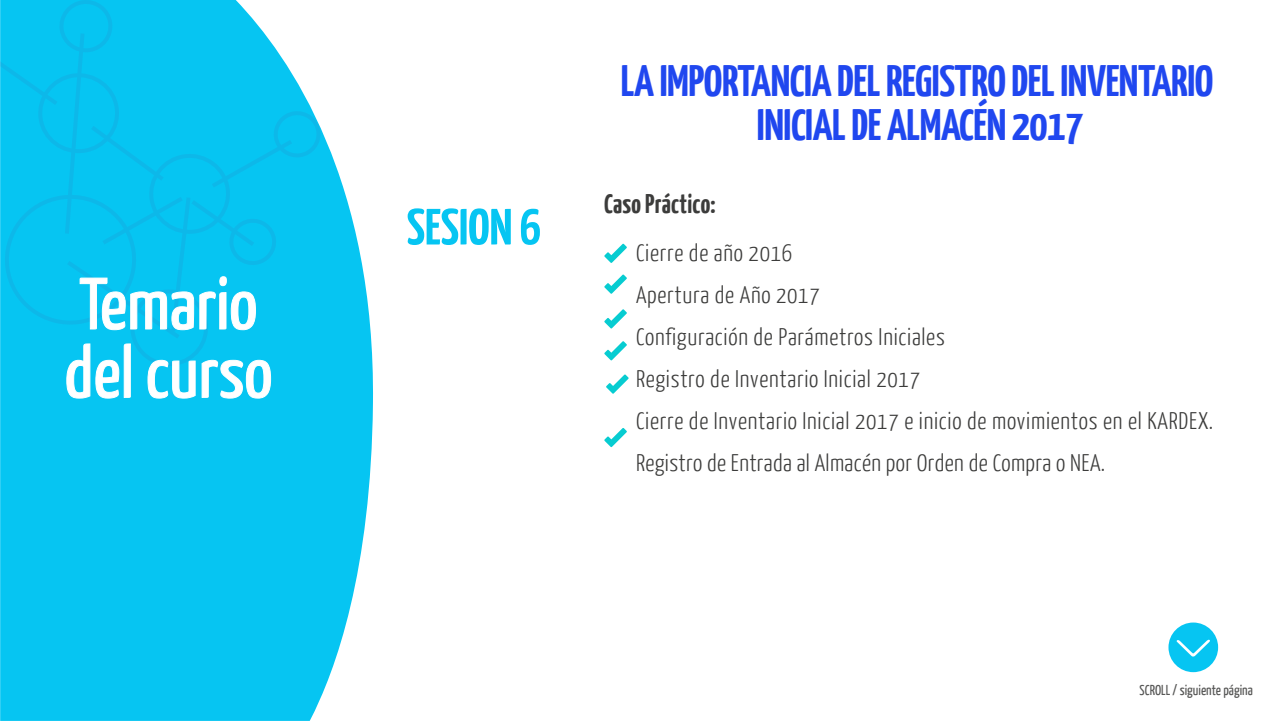
<style>
.page{position:relative;width:1278px;height:721px;background:#fff}
.page>*{position:absolute;margin:0;border:0;box-sizing:border-box;transform-origin:0 0}
.t1{font:72.7px/68.4px "Yanone Kaffeesatz";color:#fff;scale:1.04 1}
.t2{font:700 50.9px "Yanone Kaffeesatz";color:#06c5f2;scale:1.04 1}
.t3{font:700 44px/44px "Yanone Kaffeesatz";letter-spacing:-.01em;color:#2047ef;text-align:center;scale:1.04 1}
.t4{font:700 27px "Yanone Kaffeesatz";letter-spacing:.01em;color:#3c3c3b}
.t5{font:300 24px/42px "Yanone Kaffeesatz";letter-spacing:.03em;color:#3c3c3b}
.t6{font:14.4px "Yanone Kaffeesatz";color:#575756}
</style>
<div class="page">
<svg style="left:0;top:127px;width:373px;height:594px;background:#19c9f3"></svg>
<svg style="left:0;top:0;width:320px;height:399px;background:#14c7f2"></svg>
<div style="left:1168px;top:623px;width:50px;height:49px;background:#06c5f2;border-radius:50%"></div>
<svg style="left:1176px;top:640px;width:34px;height:17px"></svg>
<svg style="left:604px;top:244px;width:23px;height:19px"></svg>
<svg style="left:604px;top:274px;width:23px;height:20px"></svg>
<svg style="left:604px;top:309px;width:23px;height:20px"></svg>
<svg style="left:604px;top:341px;width:23px;height:19px"></svg>
<svg style="left:606px;top:374px;width:22px;height:20px"></svg>
<svg style="left:604px;top:428px;width:23px;height:19px"></svg>
<h1 class="t1" style="left:64px;top:267px;width:201px">Temario del curso</h1>
<h2 class="t2" style="left:407px;top:196px;width:130px">SESION 6</h2>
<h3 class="t3" style="left:621px;top:58px;width:571px">LA IMPORTANCIA DEL REGISTRO DEL INVENTARIO<br>INICIAL DE ALMACÉN 2017</h3>
<p class="t4" style="left:604px;top:187px;width:113px">Caso Práctico:</p>
<p class="t5" style="left:636px;top:231px;width:579px">Cierre de año 2016<br>Apertura de Año 2017<br>Configuración de Parámetros Iniciales<br>Registro de Inventario Inicial 2017<br>Cierre de Inventario Inicial 2017 e inicio de movimientos en el KARDEX.<br>Registro de Entrada al Almacén por Orden de Compra o NEA.</p>
<p class="t6" style="left:1139px;top:681px;width:115px">SCROLL / siguiente página</p>
</div>
